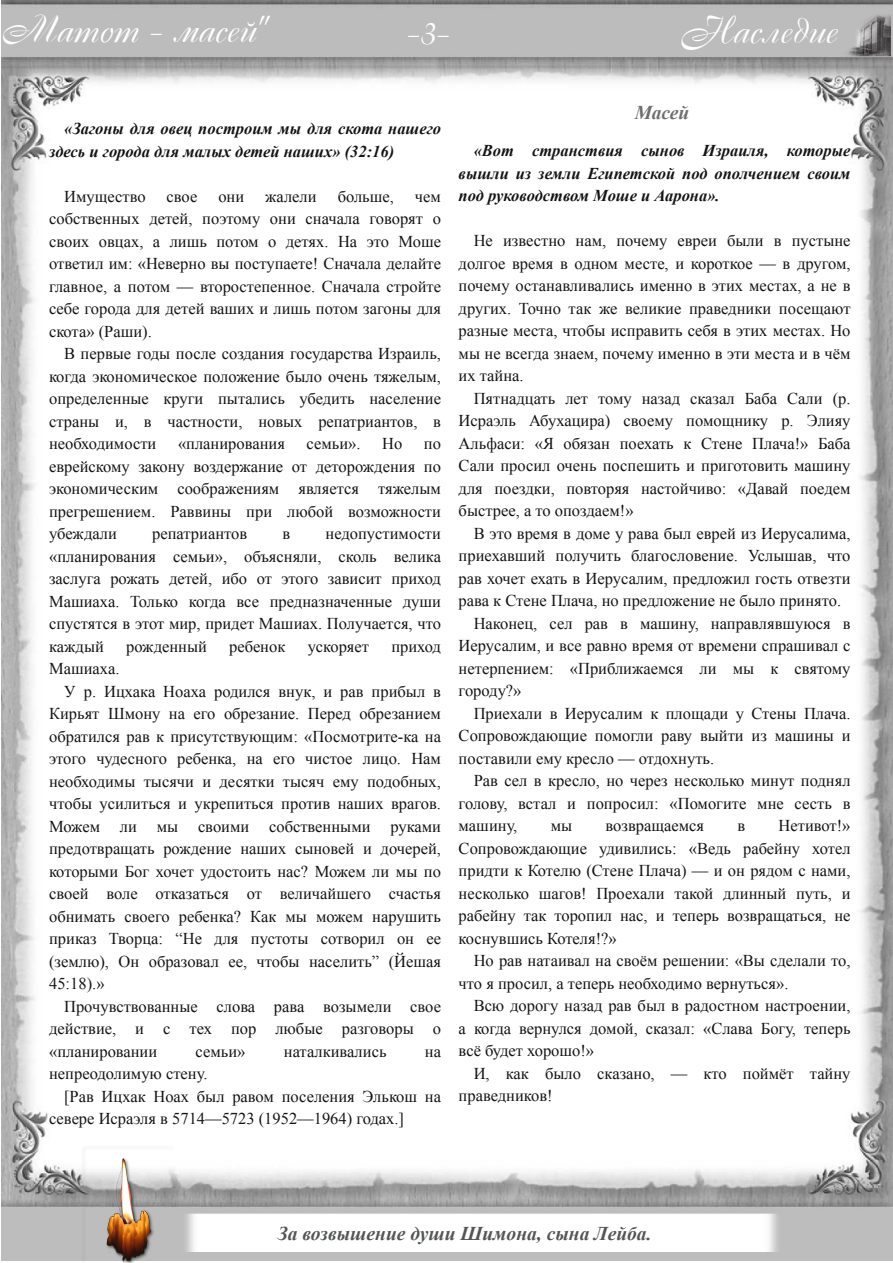
<style>
.page{position:relative;width:893px;height:1263px;background:#fff}
.page>*{position:absolute;margin:0;border:0;box-sizing:border-box;transform-origin:0 0}
.t1{font:37.5px "Cassandra";color:#fff}
.t2{font:italic 700 19.5px "Times New Roman";color:#545556}
.t3{font:italic 700 19.5px "Times New Roman";letter-spacing:-.005em;color:#6d6e6f}
.t4{font:16.5px/22.5px "Times New Roman";color:#161413;text-align:justify}
.t5{font:italic 700 16.5px/22.5px "Times New Roman";color:#161413}
</style>
<div class="page">
<img style="left:2px;top:0;width:891px;height:1260px">
<img style="left:836px;top:8px;width:55px;height:52px">
<img style="left:80px;top:1144px;width:97px;height:119px">
<img style="left:167px;top:1214px;width:629px;height:38px">
<h1 class="t1" style="left:3px;top:5px;width:267px">Матот - масей"</h1>
<h1 class="t1" style="left:406px;top:7px;width:44px">-3-</h1>
<h1 class="t1" style="left:681px;top:6px;width:158px">Наследие</h1>
<p class="t5" style="left:49px;top:117px;width:393px;text-indent:15px">«Загоны для овец построим мы для скота нашего здесь и города для малых детей наших» (32:16)</p>
<p class="t4" style="left:64px;top:185px;width:83px">Имущество</p>
<p class="t4" style="left:167px;top:185px;width:32px">свое</p>
<p class="t4" style="left:218px;top:185px;width:27px">они</p>
<p class="t4" style="left:265px;top:185px;width:53px">жалели</p>
<p class="t4" style="left:338px;top:185px;width:58px">больше,</p>
<p class="t4" style="left:49px;top:185px;width:393px;text-indent:366px">чем собственных детей, поэтому они сначала говорят о своих овцах, а лишь потом о детях. На это Моше ответил им: «Неверно вы поступаете! Сначала делайте главное, а потом — второстепенное. Сначала стройте себе города для детей ваших и лишь потом загоны для скота» (Раши).</p>
<p class="t4" style="left:49px;top:342px;width:393px;text-indent:15px">В первые годы после создания государства Израиль, когда экономическое положение было очень тяжелым, определенные круги пытались убедить население страны и, в частности, новых репатриантов, в необходимости</p>
<p class="t4" style="left:178px;top:432px;width:108px">«планирования</p>
<p class="t4" style="left:307px;top:432px;width:56px">семьи».</p>
<p class="t4" style="left:382px;top:432px;width:22px">Но</p>
<p class="t4" style="left:49px;top:432px;width:393px;text-indent:375px">по еврейскому закону воздержание от деторождения по экономическим соображениям является тяжелым прегрешением. Раввины при любой возможности убеждали</p>
<p class="t4" style="left:49px;top:522px;width:393px;text-indent:276px">недопустимости «планирования семьи», объясняли, сколь велика заслуга рожать детей, ибо от этого зависит приход Машиаха. Только когда все предназначенные души спустятся в этот мир, придет Машиах. Получается, что каждый</p>
<p class="t4" style="left:152px;top:522px;width:96px">репатриантов</p>
<p class="t4" style="left:282px;top:522px;width:9px">в</p>
<p class="t4" style="left:126px;top:635px;width:82px">рожденный</p>
<p class="t4" style="left:229px;top:635px;width:58px">ребенок</p>
<p class="t4" style="left:308px;top:635px;width:63px">ускоряет</p>
<p class="t4" style="left:391px;top:635px;width:51px">приход</p>
<p class="t4" style="left:49px;top:657px;width:72px">Машиаха.</p>
<p class="t4" style="left:64px;top:680px;width:378px">У р. Ицхака Ноаха родился внук, и рав прибыл в</p>
<p class="t4" style="left:49px;top:702px;width:393px">Кирьят Шмону на его обрезание. Перед обрезанием</p>
<p class="t4" style="left:49px;top:725px;width:393px">обратился рав к присутствующим: «Посмотрите-ка на</p>
<p class="t4" style="left:49px;top:747px;width:393px">этого чудесного ребенка, на его чистое лицо. Нам</p>
<p class="t4" style="left:49px;top:770px;width:393px">необходимы тысячи и десятки тысяч ему подобных,</p>
<p class="t4" style="left:49px;top:792px;width:393px">чтобы усилиться и укрепиться против наших врагов.</p>
<p class="t4" style="left:49px;top:815px;width:393px">Можем ли мы своими собственными руками</p>
<p class="t4" style="left:49px;top:837px;width:393px">предотвращать рождение наших сыновей и дочерей,</p>
<p class="t4" style="left:49px;top:860px;width:393px">которыми Бог хочет удостоить нас? Можем ли мы по</p>
<p class="t4" style="left:49px;top:882px;width:393px">своей воле отказаться от величайшего счастья</p>
<p class="t4" style="left:49px;top:905px;width:393px">обнимать своего ребенка? Как мы можем нарушить</p>
<p class="t4" style="left:49px;top:927px;width:393px">приказ Творца: “Не для пустоты сотворил он ее</p>
<p class="t4" style="left:49px;top:950px;width:393px">(землю), Он образовал ее, чтобы населить” (Йешая</p>
<p class="t4" style="left:49px;top:972px;width:57px">45:18).»</p>
<p class="t4" style="left:64px;top:995px;width:378px">Прочувствованные слова рава возымели свое</p>
<p class="t4" style="left:49px;top:1017px;width:393px">действие, и с тех пор любые разговоры о</p>
<p class="t4" style="left:49px;top:1040px;width:110px">«планировании</p>
<p class="t4" style="left:196px;top:1040px;width:51px">семьи»</p>
<p class="t4" style="left:284px;top:1040px;width:104px">наталкивались</p>
<p class="t4" style="left:425px;top:1040px;width:18px">на</p>
<p class="t4" style="left:49px;top:1062px;width:160px">непреодолимую стену.</p>
<p class="t4" style="left:64px;top:1085px;width:378px">[Рав Ицхак Ноах был равом поселения Элькош на</p>
<p class="t4" style="left:49px;top:1107px;width:356px">севере Исраэля в 5714—5723 (1952—1964) годах.]</p>
<p class="t3" style="left:635px;top:101px;width:56px">Масей</p>
<p class="t5" style="left:459px;top:139px;width:393px;text-align:justify;text-indent:15px">«Вот странствия сынов Израиля, которые вышли из земли Египетской под ополчением своим под руководством Моше и Аарона».</p>
<p class="t4" style="left:459px;top:229px;width:393px;text-indent:15px">Не известно нам, почему евреи были в пустыне долгое время в одном месте, и короткое — в другом, почему останавливались именно в этих местах, а не в других. Точно так же великие праведники посещают разные места, чтобы исправить себя в этих местах. Но мы не всегда знаем, почему именно в эти места и в чём их тайна.</p>
<p class="t4" style="left:459px;top:387px;width:393px;text-indent:15px">Пятнадцать лет тому назад сказал Баба Сали (р.<br>Исраэль Абухацира) своему помощнику р. Элияу Альфаси: «Я обязан поехать к Стене Плача!» Баба Сали просил очень поспешить и приготовить машину для поездки, повторяя настойчиво: «Давай поедем быстрее, а то опоздаем!»</p>
<p class="t4" style="left:474px;top:522px;width:378px">В это время в доме у рава был еврей из Иерусалима,</p>
<p class="t4" style="left:459px;top:544px;width:393px">приехавший получить благословение. Услышав, что</p>
<p class="t4" style="left:459px;top:567px;width:393px">рав хочет ехать в Иерусалим, предложил гость отвезти</p>
<p class="t4" style="left:459px;top:589px;width:384px">рава к Стене Плача, но предложение не было принято.</p>
<p class="t4" style="left:474px;top:612px;width:378px">Наконец, сел рав в машину, направлявшуюся в</p>
<p class="t4" style="left:459px;top:634px;width:393px">Иерусалим, и все равно время от времени спрашивал с</p>
<p class="t4" style="left:459px;top:657px;width:393px">нетерпением: «Приближаемся ли мы к святому</p>
<p class="t4" style="left:459px;top:679px;width:64px">городу?»</p>
<p class="t4" style="left:474px;top:702px;width:378px">Приехали в Иерусалим к площади у Стены Плача.</p>
<p class="t4" style="left:459px;top:724px;width:393px">Сопровождающие помогли раву выйти из машины и</p>
<p class="t4" style="left:459px;top:747px;width:257px">поставили ему кресло — отдохнуть.</p>
<p class="t4" style="left:474px;top:769px;width:378px">Рав сел в кресло, но через несколько минут поднял</p>
<p class="t4" style="left:459px;top:792px;width:393px">голову, встал и попросил: «Помогите мне сесть в</p>
<p class="t4" style="left:459px;top:814px;width:60px">машину,</p>
<p class="t4" style="left:551px;top:814px;width:23px">мы</p>
<p class="t4" style="left:606px;top:814px;width:100px">возвращаемся</p>
<p class="t4" style="left:737px;top:814px;width:9px">в</p>
<p class="t4" style="left:459px;top:814px;width:393px;text-indent:320px">Нетивот!» Сопровождающие удивились: «Ведь рабейну хотел придти к Котелю (Стене Плача) — и он рядом с нами, несколько шагов! Проехали такой длинный путь, и рабейну так торопил нас, и теперь возвращаться, не коснувшись Котеля!?»</p>
<p class="t4" style="left:459px;top:949px;width:393px;text-indent:15px">Но рав натаивал на своём решении: «Вы сделали то, что я просил, а теперь необходимо вернуться».</p>
<p class="t4" style="left:459px;top:994px;width:393px;text-indent:15px">Всю дорогу назад рав был в радостном настроении, а когда вернулся домой, сказал: «Слава Богу, теперь всё будет хорошо!»</p>
<p class="t4" style="left:459px;top:1062px;width:393px;text-indent:15px">И, как было сказано, — кто поймёт тайну праведников!</p>
<p class="t2" style="left:278px;top:1223px;width:375px">За возвышение души Шимона, сына Лейба.</p>
</div>
